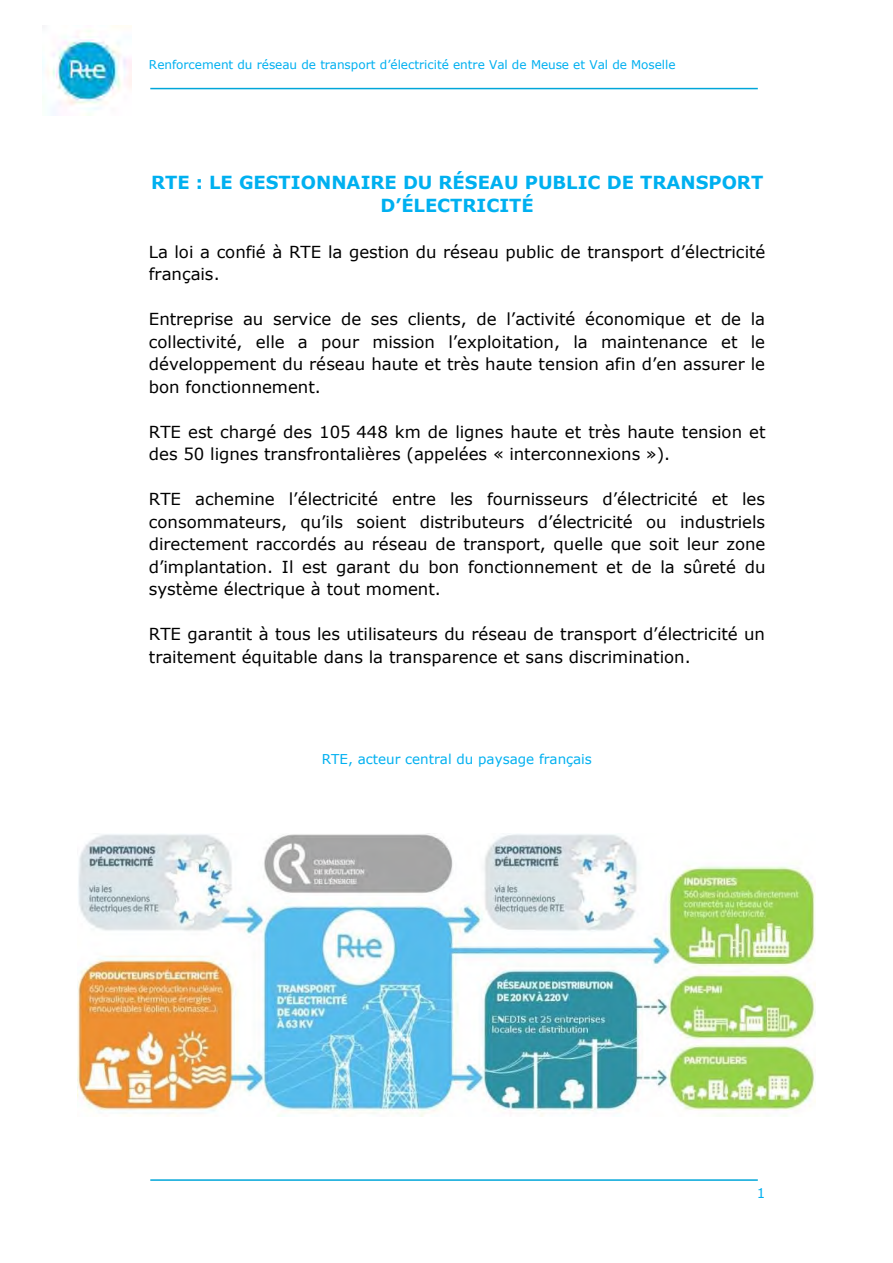
<style>
.page{position:relative;width:893px;height:1263px;background:#fff}
.page>*{position:absolute;margin:0;border:0;box-sizing:border-box;transform-origin:0 0}
.t1{font:700 18px/22.5px "Verdana";color:#00b0f0;text-align:center}
.t2{font:16.5px/22.5px "Verdana";color:#000}
.t3{font:13.5px "Verdana";color:#00b0f0}
.t4{font:12px "Verdana";color:#00b0f0}
</style>
<div class="page">
<hr style="left:150px;top:1179px;width:608px;height:2px;background:#00a6d9">
<hr style="left:150px;top:88px;width:608px;height:1px;background:#00a6d9">
<img style="left:42px;top:26px;width:90px;height:89px">
<img style="left:77px;top:833px;width:738px;height:283px">
<p class="t4" style="left:149px;top:57px;width:528px">Renforcement du réseau de transport d’électricité entre Val de Meuse et Val de Moselle</p>
<p class="t1" style="left:151px;top:171px;width:614px">RTE : LE GESTIONNAIRE DU RÉSEAU PUBLIC DE TRANSPORT<br>D’ÉLECTRICITÉ</p>
<p class="t2" style="left:149px;top:240px;width:618px">La loi a confié à RTE la gestion du réseau public de transport d’électricité français.</p>
<p class="t2" style="left:149px;top:307px;width:618px;text-align:justify">Entreprise au service de ses clients, de l’activité économique et de la collectivité, elle a pour mission l’exploitation, la maintenance et le développement du réseau haute et très haute tension afin d’en assurer le bon fonctionnement.</p>
<p class="t2" style="left:149px;top:420px;width:618px">RTE est chargé des 105 448 km de lignes haute et très haute tension et des 50 lignes transfrontalières (appelées « interconnexions »).</p>
<p class="t2" style="left:149px;top:488px;width:618px;text-align:justify">RTE achemine l’électricité entre les fournisseurs d’électricité et les consommateurs, qu’ils soient distributeurs d’électricité ou industriels directement raccordés au réseau de transport, quelle que soit leur zone d’implantation. Il est garant du bon fonctionnement et de la sûreté du système électrique à tout moment.</p>
<p class="t2" style="left:149px;top:623px;width:618px">RTE garantit à tous les utilisateurs du réseau de transport d’électricité un traitement équitable dans la transparence et sans discrimination.</p>
<p class="t3" style="left:322px;top:750px;width:272px">RTE, acteur central du paysage français</p>
<p class="t3" style="left:757px;top:1184px;width:10px">1</p>
</div>
